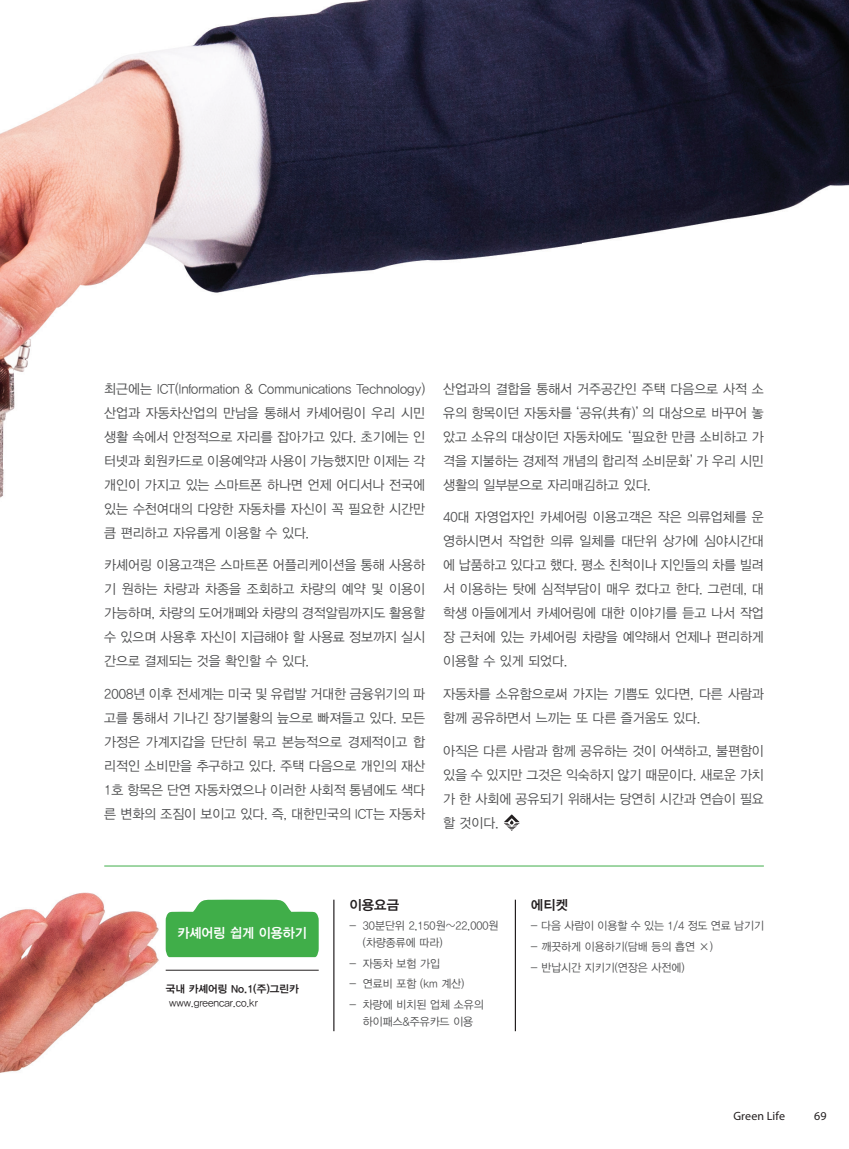
<style>
.page{position:relative;width:849px;height:1149px;background:#fff}
.page>*{position:absolute;margin:0;border:0;box-sizing:border-box;transform-origin:0 0}
.t1{font:13.65px "YDIYGO340";color:#fff;scale:.96 1}
.t2{font:13.5px/24px "YDIYGO320";color:#4b4c4d;text-align:justify;scale:.96 1}
.t3{font:13.5px "YDIYGO340";color:#231f20}
.t4{font:12px "Myriad Pro";letter-spacing:.01em;color:#231f20}
.t5{font:11.25px/16.5px "YDIYGO320";color:#4b4c4d;scale:.96 1}
.t6{font:10.5px "YDIYGO320";color:#231f20;scale:.96 1}
.t7{font:10.5px "YDIYGO340";color:#231f20}
</style>
<div class="page">
<img style="left:0;top:0;width:848px;height:1073px">
<hr style="left:104px;top:865px;width:659px;height:1px;background:#40ae49">
<hr style="left:333px;top:899px;width:1px;height:131px;background:#231f20">
<hr style="left:514px;top:899px;width:2px;height:131px;background:#231f20">
<svg style="left:166px;top:899px;width:152px;height:57px;background:#53b65b"></svg>
<hr style="left:166px;top:969px;width:152px;height:1px;background:#231f20">
<svg style="left:503px;top:814px;width:16px;height:16px"></svg>
<img style="left:0;top:406px;width:11px;height:311px">
<p class="t2" style="left:104px;top:377px;width:335px">최근에는 ICT(Information &amp; Communications Technology) 산업과 자동차산업의 만남을 통해서 카셰어링이 우리 시민 생활 속에서 안정적으로 자리를 잡아가고 있다. 초기에는 인 터넷과 회원카드로 이용예약과 사용이 가능했지만 이제는 각 개인이 가지고 있는 스마트폰 하나면 언제 어디서나 전국에 있는 수천여대의 다양한 자동차를 자신이 꼭 필요한 시간만 큼 편리하고 자유롭게 이용할 수 있다.</p>
<p class="t2" style="left:104px;top:553px;width:335px">카셰어링 이용고객은 스마트폰 어플리케이션을 통해 사용하 기 원하는 차량과 차종을 조회하고 차량의 예약 및 이용이 가능하며, 차량의 도어개폐와 차량의 경적알림까지도 활용할 수 있으며 사용후 자신이 지급해야 할 사용료 정보까지 실시 간으로 결제되는 것을 확인할 수 있다.</p>
<p class="t2" style="left:104px;top:682px;width:335px">2008년 이후 전세계는 미국 및 유럽발 거대한 금융위기의 파 고를 통해서 기나긴 장기불황의 늪으로 빠져들고 있다. 모든 가정은 가계지갑을 단단히 묶고 본능적으로 경제적이고 합 리적인 소비만을 추구하고 있다. 주택 다음으로 개인의 재산 1호 항목은 단연 자동차였으나 이러한 사회적 통념에도 색다 른 변화의 조짐이 보이고 있다. 즉, 대한민국의 ICT는 자동차</p>
<p class="t2" style="left:443px;top:377px;width:335px">산업과의 결합을 통해서 거주공간인 주택 다음으로 사적 소 유의 항목이던 자동차를 ‘공유(共有)’의 대상으로 바꾸어 놓 았고 소유의 대상이던 자동차에도 ‘필요한 만큼 소비하고 가 격을 지불하는 경제적 개념의 합리적 소비문화’가 우리 시민 생활의 일부분으로 자리매김하고 있다.</p>
<p class="t2" style="left:443px;top:505px;width:335px">40대 자영업자인 카셰어링 이용고객은 작은 의류업체를 운 영하시면서 작업한 의류 일체를 대단위 상가에 심야시간대 에 납품하고 있다고 했다. 평소 친척이나 지인들의 차를 빌려 서 이용하는 탓에 심적부담이 매우 컸다고 한다. 그런데, 대 학생 아들에게서 카셰어링에 대한 이야기를 듣고 나서 작업 장 근처에 있는 카셰어링 차량을 예약해서 언제나 편리하게 이용할 수 있게 되었다.</p>
<p class="t2" style="left:443px;top:682px;width:335px">자동차를 소유함으로써 가지는 기쁨도 있다면, 다른 사람과 함께 공유하면서 느끼는 또 다른 즐거움도 있다.</p>
<p class="t2" style="left:443px;top:738px;width:335px">아직은 다른 사람과 함께 공유하는 것이 어색하고, 불편함이 있을 수 있지만 그것은 익숙하지 않기 때문이다. 새로운 가치 가 한 사회에 공유되기 위해서는 당연히 시간과 연습이 필요 할 것이다.</p>
<p class="t1" style="left:177px;top:925px;width:136px">카셰어링 쉽게 이용하기</p>
<p class="t7" style="left:166px;top:982px;width:135px">국내 카셰어링 No.1(주)그린카</p>
<p class="t6" style="left:169px;top:996px;width:94px">www.greencar.co.kr</p>
<p class="t3" style="left:349px;top:896px;width:51px">이용요금</p>
<p class="t5" style="left:363px;top:917px;width:143px;text-indent:-14px">- 30분단위 2,150원~22,000원 (차량종류에 따라)</p>
<p class="t5" style="left:349px;top:954px;width:96px">- 자동차 보험 가입</p>
<p class="t5" style="left:349px;top:975px;width:121px">- 연료비 포함 (km 계산)</p>
<p class="t5" style="left:349px;top:996px;width:141px;text-align:center">- 차량에 비치된 업체 소유의 하이패스&amp;주유카드 이용</p>
<p class="t3" style="left:530px;top:896px;width:39px">에티켓</p>
<p class="t5" style="left:530px;top:917px;width:244px">- 다음 사람이 이용할 수 있는 1/4 정도 연료 남기기</p>
<p class="t5" style="left:530px;top:938px;width:191px">- 깨끗하게 이용하기(담배 등의 흡연 ×)</p>
<p class="t5" style="left:530px;top:959px;width:161px">- 반납시간 지키기(연장은 사전에)</p>
<p class="t4" style="left:733px;top:1108px;width:53px">Green Life</p>
<p class="t4" style="left:814px;top:1108px;width:14px">69</p>
</div>
